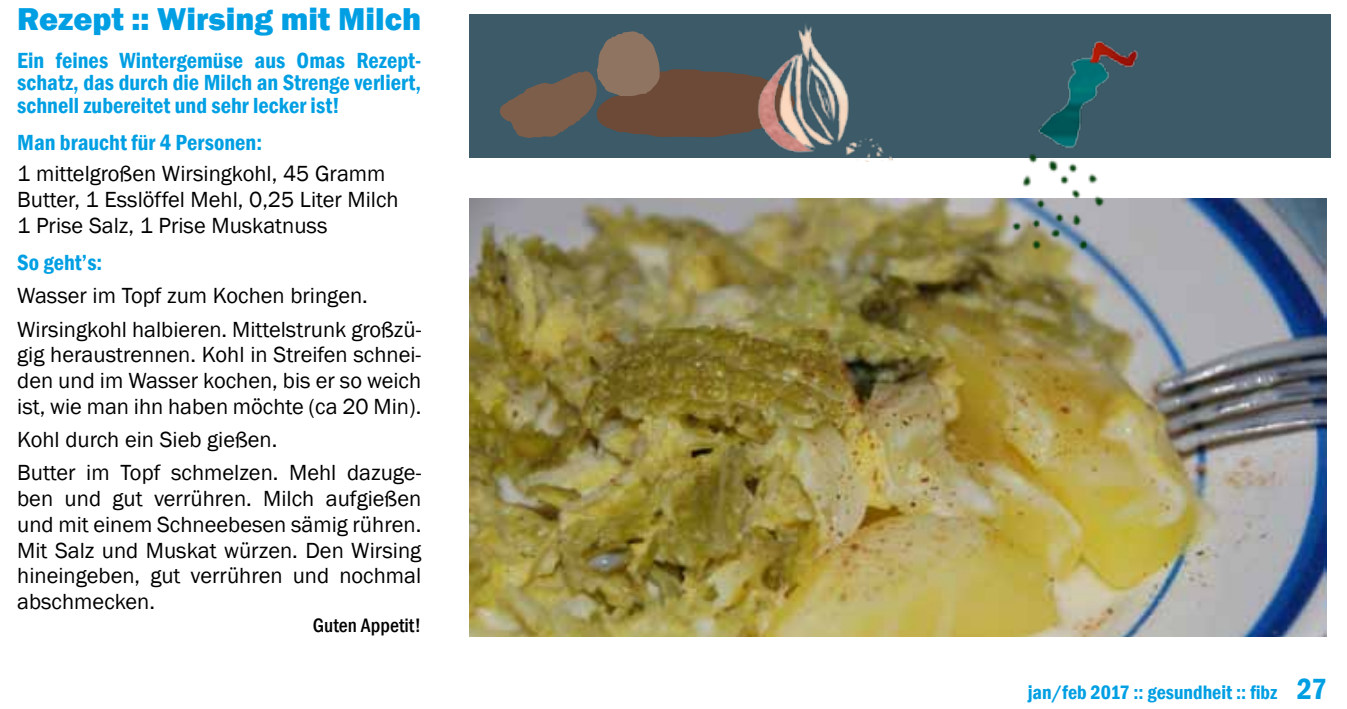
<style>
.page{position:relative;width:1347px;height:709px;background:#fff}
.page>*{position:absolute;margin:0;border:0;box-sizing:border-box;transform-origin:0 0}
.t1{font:800 32.5px "Franklin Gothic";color:#009fe3}
.t2{font:22.5px/25.8px "Franklin Gothic";color:#000}
.t3{font:600 condensed 22.5px/22.5px "Franklin Gothic";color:#009fe3;text-align:justify}
.t4{font:600 condensed 20px "Franklin Gothic";color:#009fe3}
.t5{font:500 condensed 20px "Franklin Gothic";color:#000}
.s1{font-size:30px}
</style>
<div class="page">
<div style="left:469px;top:14px;width:861px;height:144px;background:#3c5a67"></div>
<img style="left:469px;top:199px;width:857px;height:437px">
<img style="left:896px;top:41px;width:346px;height:323px">
<svg style="left:500px;top:31px;width:255px;height:107px"></svg>
<img style="left:755px;top:24px;width:175px;height:137px">
<h1 class="t1" style="left:17px;top:-2px;width:405px">Rezept :: Wirsing mit Milch</h1>
<p class="t3" style="left:17px;top:49px;width:405px">Ein feines Wintergemüse aus Omas Rezept&shy;schatz, das durch die Milch an Strenge verliert, schnell zubereitet und sehr lecker ist!</p>
<p class="t3" style="left:17px;top:131px;width:246px">Man braucht für 4 Personen:</p>
<p class="t2" style="left:17px;top:161px;width:383px">1 mittelgroßen Wirsingkohl, 45 Gramm<br>Butter, 1 Esslöffel Mehl, 0,25 Liter Milch<br>1 Prise Salz, 1 Prise Muskatnuss</p>
<p class="t3" style="left:17px;top:251px;width:87px">So geht’s:</p>
<p class="t2" style="left:17px;top:280px;width:405px;line-height:33.2px">Wasser im Topf zum Kochen bringen.<br>Wirsingkohl halbieren. Mittelstrunk großzü-</p>
<p class="t2" style="left:17px;top:342px;width:405px;text-align:justify">gig heraustrennen. Kohl in Streifen schnei&shy;den und im Wasser kochen, bis er so weich ist, wie man ihn haben möchte (ca 20 Min).</p>
<p class="t2" style="left:17px;top:423px;width:405px;line-height:33.2px">Kohl durch ein Sieb gießen.<br>Butter im Topf schmelzen. Mehl dazuge-</p>
<p class="t2" style="left:17px;top:486px;width:405px;text-align:justify">ben und gut verrühren. Milch aufgießen und mit einem Schneebesen sämig rühren.<br>Mit Salz und Muskat würzen. Den Wirsing hineingeben, gut verrühren und nochmal abschmecken.</p>
<p class="t5" style="left:313px;top:612px;width:110px">Guten Appetit!</p>
<p class="t4" style="left:1027px;top:679px;width:301px">jan/feb 2017 :: gesundheit :: fibz <span class="s1">27</span></p>
</div>
